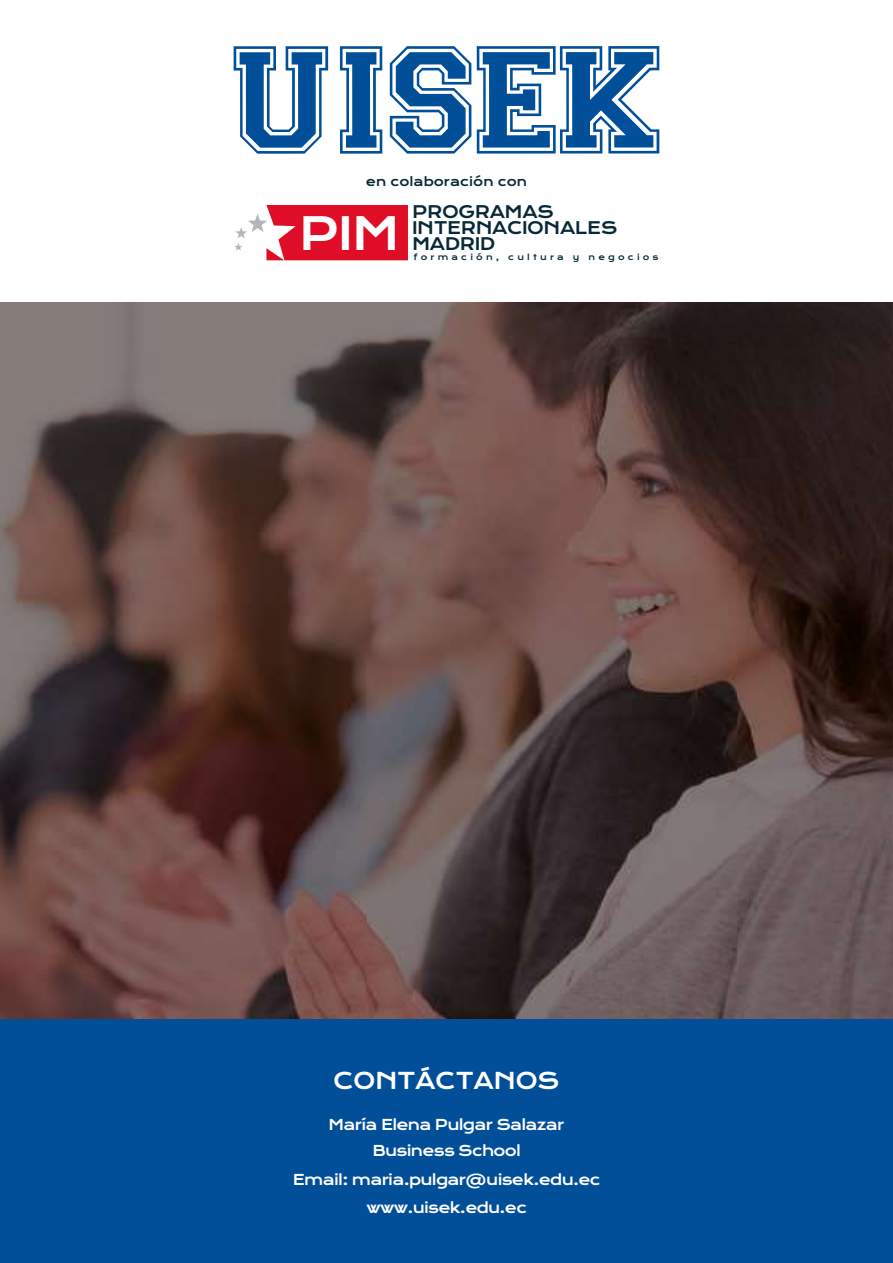
<style>
.page{position:relative;width:893px;height:1263px;background:#fff}
.page>*{position:absolute;margin:0;border:0;box-sizing:border-box;transform-origin:0 0}
.t1{font:44.4px "Krona One";color:#fff}
.t2{font:22.5px "Krona One";letter-spacing:-.025em;color:#fff}
.t3{font:16.8px/16.2px "Krona One";letter-spacing:-.025em;color:#072837}
.t4{font:14.55px/28.7px "Krona One";letter-spacing:-.05em;color:#fff;text-align:center}
.t5{font:12.15px "Krona One";color:#072837}
.t6{font:7.95px "Krona One";letter-spacing:.4em;color:#072837}
</style>
<div class="page">
<img style="left:0;top:302px;width:893px;height:717px">
<div style="left:0;top:1019px;width:893px;height:244px;background:#014e99"></div>
<svg style="left:234px;top:46px;width:94px;height:108px"></svg>
<svg style="left:340px;top:46px;width:42px;height:108px"></svg>
<svg style="left:390px;top:46px;width:81px;height:108px"></svg>
<svg style="left:477px;top:46px;width:182px;height:108px"></svg>
<svg style="left:234px;top:205px;width:174px;height:55px"></svg>
<p class="t5" style="left:366px;top:174px;width:163px">en colaboración con</p>
<h1 class="t1" style="left:299px;top:206px;width:103px">PIM</h1>
<p class="t3" style="left:412px;top:204px;width:207px">PROGRAMAS<br>INTERNACIONALES<br>MADRID</p>
<p class="t6" style="left:414px;top:252px;width:247px">formación, cultura y negocios</p>
<h2 class="t2" style="left:333px;top:1066px;width:228px">CONTÁCTANOS</h2>
<p class="t4" style="left:329px;top:1110px;width:237px">María Elena Pulgar Salazar</p>
<p class="t4" style="left:293px;top:1136px;width:309px">Business School<br>Email: maria.pulgar@uisek.edu.ec</p>
<p class="t4" style="left:366px;top:1193px;width:162px">www.uisek.edu.ec</p>
</div>
